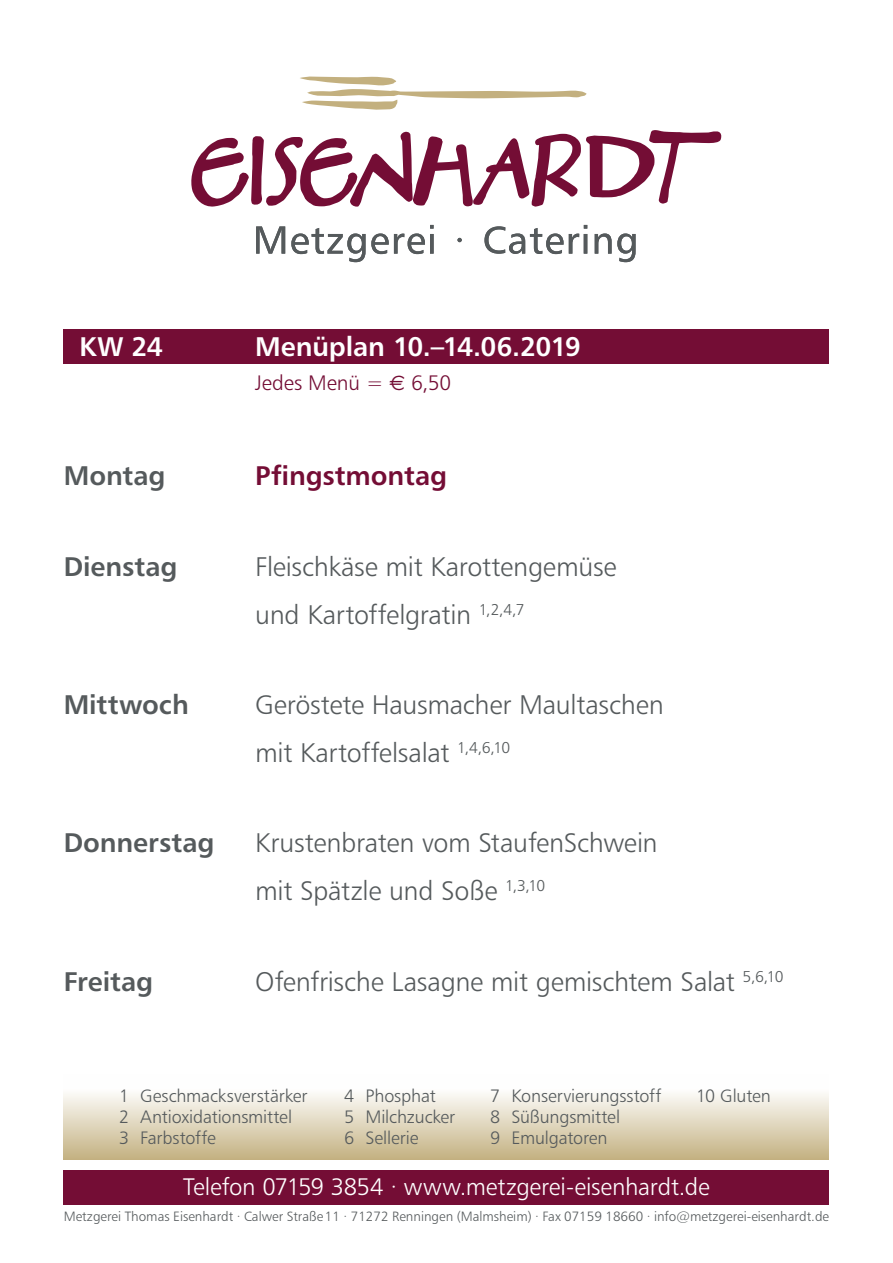
<style>
.page{position:relative;width:893px;height:1263px;background:#fff}
.page>*{position:absolute;margin:0;border:0;box-sizing:border-box;transform-origin:0 0}
.t1{font:27px/47.8px "Humanist 777 BT Light B";letter-spacing:-.01em;color:#555a5c}
.t2{font:27px "Humanist 777 BT Bold B";color:#555a5c}
.t3{font:27px "Humanist 777 BT Bold B";letter-spacing:-.01em;color:#fff}
.t4{font:27px "Humanist 777 BT Bold B";letter-spacing:-.005em;color:#740d35}
.t5{font:24px "Humanist 777 BT Light B";letter-spacing:-.01em;color:#fff}
.t6{font:21px "Humanist 777 BT Light B";letter-spacing:-.005em;color:#740d35}
.t7{font:18px/21px "Humanist 777 BT Light B";letter-spacing:-.01em;color:#555a5c}
.t8{font:13.5px "Humanist 777 BT Light B";color:#555a5c}
.s1{font-family:"Euro Sans"}
</style>
<div class="page">
<div style="left:64px;top:329px;width:765px;height:34px;background:#740d35"></div>
<div style="left:64px;top:1074px;width:765px;height:85px;background:linear-gradient(to bottom,#fff,#c6b485)"></div>
<div style="left:64px;top:1170px;width:765px;height:34px;background:#740d35"></div>
<svg style="left:256px;top:225px;width:380px;height:37px"></svg>
<svg style="left:191px;top:130px;width:530px;height:77px"></svg>
<svg style="left:300px;top:76px;width:287px;height:34px"></svg>
<p class="t3" style="left:79px;top:329px;width:85px">KW 24</p>
<p class="t3" style="left:255px;top:329px;width:327px">Menüplan 10.–14.06.2019</p>
<p class="t6" style="left:255px;top:370px;width:197px">Jedes Menü = <span class="s1">€</span> 6,50</p>
<p class="t2" style="left:64px;top:459px;width:103px">Montag</p>
<p class="t4" style="left:255px;top:459px;width:193px">Pfingstmontag</p>
<p class="t2" style="left:64px;top:549px;width:115px">Dienstag</p>
<p class="t1" style="left:255px;top:542px;width:363px">Fleischkäse mit Karottengemüse und Kartoffelgratin <sup>1,2,4,7</sup></p>
<p class="t2" style="left:64px;top:688px;width:127px">Mittwoch</p>
<p class="t1" style="left:255px;top:680px;width:410px">Geröstete Hausmacher Maultaschen mit Kartoffelsalat <sup>1,4,6,10</sup></p>
<p class="t2" style="left:64px;top:826px;width:152px">Donnerstag</p>
<p class="t1" style="left:255px;top:819px;width:404px">Krustenbraten vom StaufenSchwein mit Spätzle und Soße <sup>1,3,10</sup></p>
<p class="t2" style="left:64px;top:964px;width:91px">Freitag</p>
<p class="t1" style="left:255px;top:957px;width:530px">Ofenfrische Lasagne mit gemischtem Salat <sup>5,6,10</sup></p>
<p class="t7" style="left:119px;top:1085px;width:190px">1 Geschmacksverstärker<br>2 Antioxidationsmittel<br>3 Farbstoffe</p>
<p class="t7" style="left:344px;top:1085px;width:112px">4 Phosphat<br>5 Milchzucker<br>6 Sellerie</p>
<p class="t7" style="left:490px;top:1085px;width:173px">7 Konservierungsstoff<br>8 Süßungsmittel<br>9 Emulgatoren</p>
<p class="t7" style="left:696px;top:1085px;width:76px">10 Gluten</p>
<p class="t5" style="left:183px;top:1172px;width:528px">Telefon 07159 3854 · www.metzgerei-eisenhardt.de</p>
<p class="t8" style="left:64px;top:1208px;width:767px">Metzgerei Thomas Eisenhardt · Calwer Straße11 · 71272 Renningen (Malmsheim) · Fax 07159 18660 · info@metzgerei-eisenhardt.de</p>
</div>
